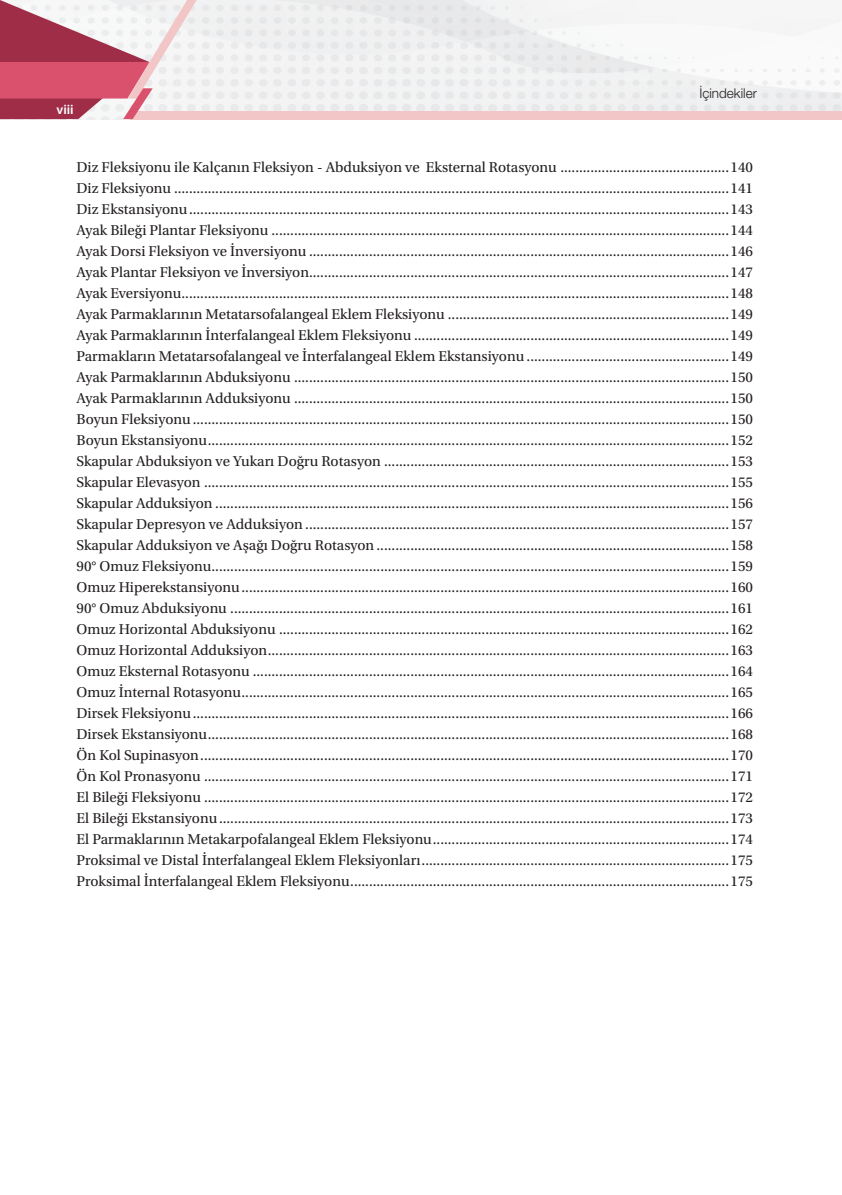
<style>
.page{position:relative;width:842px;height:1195px;background:#fff}
.page>*{position:absolute;margin:0;border:0;box-sizing:border-box;transform-origin:0 0}
.t1{font:15px/21px "Utopia Std";color:#231f20;text-align:justify}
.t2{font:300 13.5px "Helvetica Neu";color:#231f20}
.t3{font:600 13.5px "Myriad Pro";color:#fff}
</style>
<div class="page">
<img style="left:197px;top:0;width:645px;height:111px">
<div style="left:131px;top:111px;width:711px;height:8px;background:#f2c6c7"></div>
<svg style="left:0;top:0;width:197px;height:119px"></svg>
<p class="t3" style="left:57px;top:101px;width:19px">viii</p>
<p class="t2" style="left:699px;top:85px;width:59px">İçindekiler</p>
<p class="t1" style="left:77px;top:157px;width:678px">Diz Fleksiyonu ile Kalçanın Fleksiyon - Abduksiyon ve Eksternal Rotasyonu .............................................140<br>Diz Fleksiyonu ....................................................................................................................................................141<br>Diz Ekstansiyonu................................................................................................................................................143<br>Ayak Bileği Plantar Fleksiyonu ..........................................................................................................................144<br>Ayak Dorsi Fleksiyon ve İnversiyonu ................................................................................................................146<br>Ayak Plantar Fleksiyon ve İnversiyon................................................................................................................147<br>Ayak Eversiyonu..................................................................................................................................................148<br>Ayak Parmaklarının Metatarsofalangeal Eklem Fleksiyonu ...........................................................................149<br>Ayak Parmaklarının İnterfalangeal Eklem Fleksiyonu ....................................................................................149<br>Parmakların Metatarsofalangeal ve İnterfalangeal Eklem Ekstansiyonu ......................................................149<br>Ayak Parmaklarının Abduksiyonu ....................................................................................................................150<br>Ayak Parmaklarının Adduksiyonu ....................................................................................................................150<br>Boyun Fleksiyonu...............................................................................................................................................150<br>Boyun Ekstansiyonu...........................................................................................................................................152<br>Skapular Abduksiyon ve Yukarı Doğru Rotasyon ............................................................................................153<br>Skapular Elevasyon ............................................................................................................................................155<br>Skapular Adduksiyon .........................................................................................................................................156<br>Skapular Depresyon ve Adduksiyon .................................................................................................................157<br>Skapular Adduksiyon ve Aşağı Doğru Rotasyon..............................................................................................158<br>90° Omuz Fleksiyonu..........................................................................................................................................159<br>Omuz Hiperekstansiyonu..................................................................................................................................160<br>90° Omuz Abduksiyonu .....................................................................................................................................161<br>Omuz Horizontal Abduksiyonu ........................................................................................................................162<br>Omuz Horizontal Adduksiyon...........................................................................................................................163<br>Omuz Eksternal Rotasyonu ...............................................................................................................................164<br>Omuz İnternal Rotasyonu..................................................................................................................................165<br>Dirsek Fleksiyonu...............................................................................................................................................166<br>Dirsek Ekstansiyonu...........................................................................................................................................168<br>Ön Kol Supinasyon.............................................................................................................................................170<br>Ön Kol Pronasyonu ............................................................................................................................................171<br>El Bileği Fleksiyonu ............................................................................................................................................172<br>El Bileği Ekstansiyonu........................................................................................................................................173<br>El Parmaklarının Metakarpofalangeal Eklem Fleksiyonu...............................................................................174<br>Proksimal ve Distal İnterfalangeal Eklem Fleksiyonları..................................................................................175<br>Proksimal İnterfalangeal Eklem Fleksiyonu.....................................................................................................175</p>
</div>
